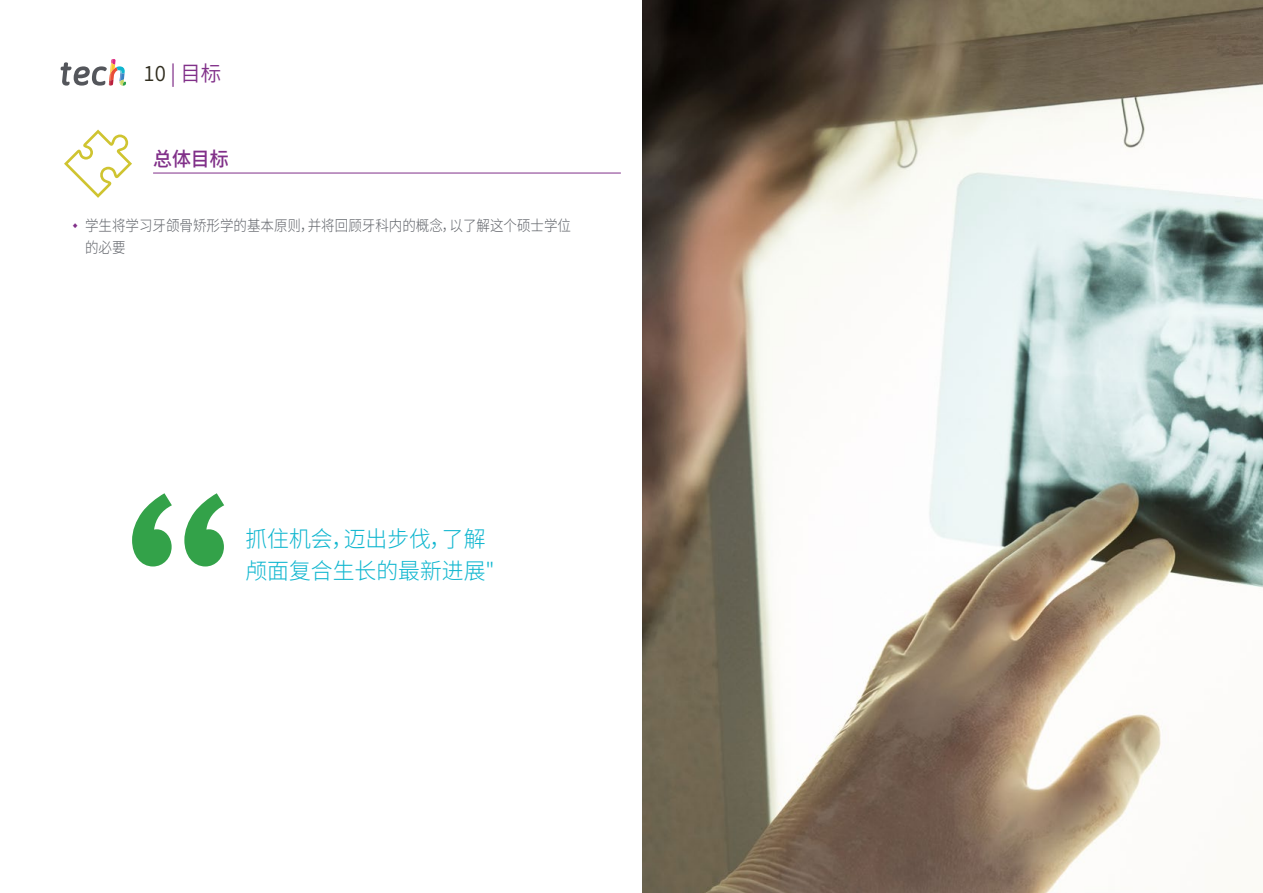
<style>
.page{position:relative;width:1263px;height:893px;background:#fff}
.page>*{position:absolute;margin:0;border:0;box-sizing:border-box;transform-origin:0 0}
.t1{font:300 22.5px/31.5px "Source Han Sans CN";color:#0fb6cf}
.t2{font:21px "Source Han Sans CN";color:#813089}
.t3{font:500 19.5px "Source Han Sans CN";color:#813089}
.t4{font:300 15px/22.5px "Source Han Sans CN";color:#61646a;scale:.9 1}
.s1{color:#312e20}
</style>
<div class="page">
<hr style="left:153px;top:173px;width:468px;height:1px;background:#813089">
<svg style="left:64px;top:130px;width:68px;height:68px"></svg>
<svg style="left:132px;top:493px;width:92px;height:73px"></svg>
<img style="left:642px;top:0;width:621px;height:893px">
<svg style="left:61px;top:59px;width:65px;height:27px"></svg>
<h2 class="t2" style="left:144px;top:61px;width:79px"><span class="s1">10</span> | 目标</h2>
<h3 class="t3" style="left:153px;top:147px;width:77px">总体目标</h3>
<p class="t4" style="left:85px;top:214px;width:541px">学生将学习牙颌骨矫形学的基本原则，并将回顾牙科内的概念，以了解这个硕士学位的必要</p>
<h1 class="t1" style="left:245px;top:524px;width:251px">抓住机会，迈出步伐，了解颅面复合生长的最新进展"</h1>
</div>
